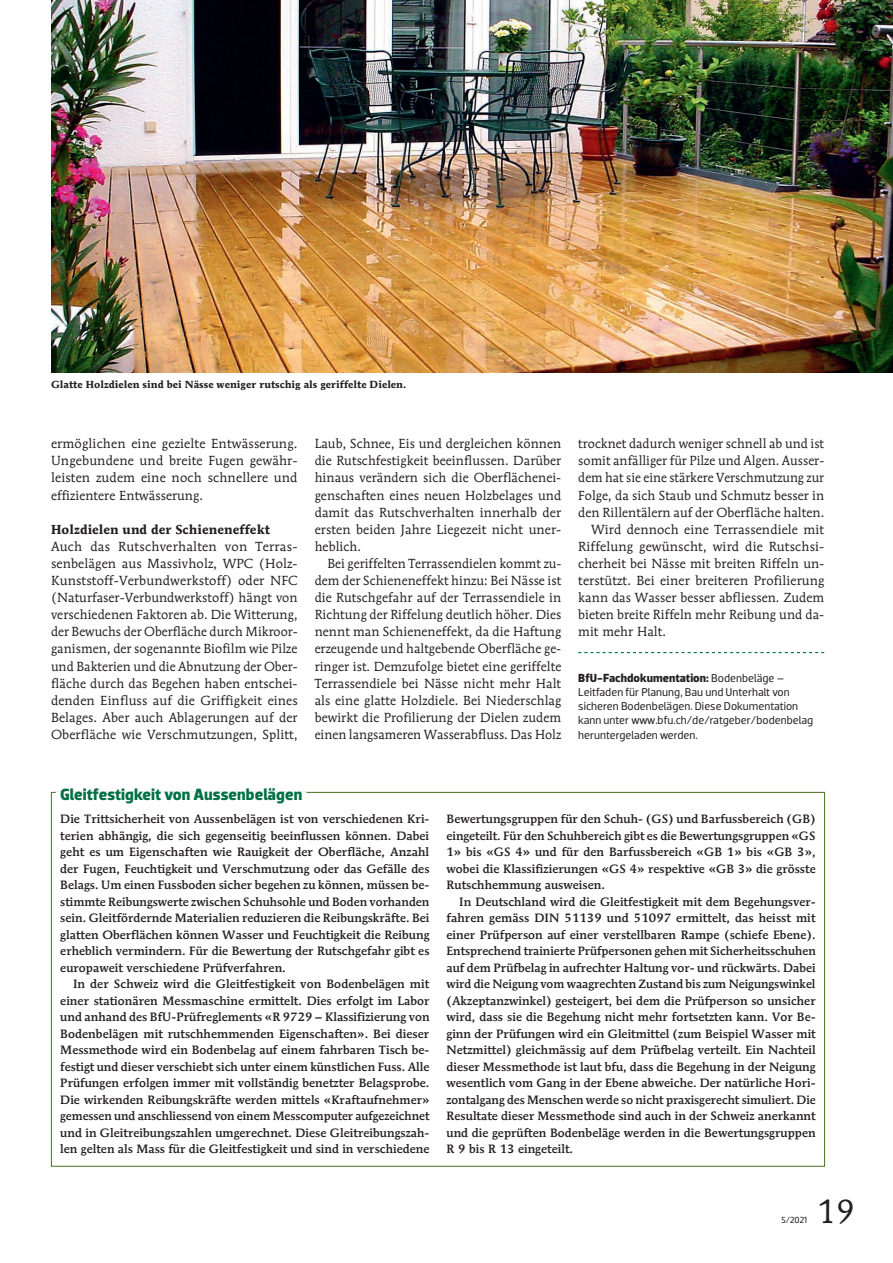
<style>
.page{position:relative;width:893px;height:1263px;background:#fff}
.page>*{position:absolute;margin:0;border:0;box-sizing:border-box;transform-origin:0 0}
.t1{font:33px "Mendoza Roman";color:#231f20}
.t2{font:700 16.5px "Dobra";color:#006f47}
.t3{font:13.05px/17.1px "Mendoza Roman";letter-spacing:.005em;color:#231f20;text-align:justify}
.t4{font:700 12.9px "Mendoza Roman";letter-spacing:.005em;color:#231f20}
.t5{font:500 12px/16.5px "Mendoza Roman";letter-spacing:.005em;color:#231f20;text-align:justify}
.t6{font:700 12px "Dobra";color:#231f20}
.t7{font:11.55px/14.2px "Dobra";color:#231f20}
.t8{font:700 10.2px "Mendoza Roman";letter-spacing:.005em;color:#231f20}
.t9{font:9px "Dobra";color:#231f20}
.s1{font-weight:400;font-size:11.55px}
</style>
<div class="page">
<img style="left:51px;top:0;width:842px;height:372px">
<svg style="left:578px;top:652px;width:246px;height:1px"></svg>
<p class="t8" style="left:51px;top:378px;width:357px">Glatte Holzdielen sind bei Nässe weniger rutschig als geriffelte Dielen.</p>
<p class="t3" style="left:51px;top:435px;width:248px">ermöglichen eine gezielte Entwässerung.<br>Ungebundene und breite Fugen gewähr&shy;leisten zudem eine noch schnellere und effizientere Entwässerung.</p>
<p class="t4" style="left:51px;top:521px;width:220px">Holzdielen und der Schieneneffekt</p>
<p class="t3" style="left:51px;top:538px;width:248px">Auch das Rutschverhalten von Terras&shy;senbelägen aus Massivholz, WPC (Holz-Kunststoff-Verbundwerkstoff) oder NFC (Naturfaser-Verbundwerkstoff) hängt von verschiedenen Faktoren ab. Die Witterung, der Bewuchs der Oberfläche durch Mikroor&shy;ganismen, der sogenannte Biofilm wie Pilze und Bakterien und die Abnutzung der Ober&shy;fläche durch das Begehen haben entschei&shy;denden Einfluss auf die Griffigkeit eines Belages. Aber auch Ablagerungen auf der Oberfläche wie Verschmutzungen, Splitt,</p>
<p class="t3" style="left:315px;top:435px;width:248px">Laub, Schnee, Eis und dergleichen können die Rutschfestigkeit beeinflussen. Darüber hinaus verändern sich die Oberflächenei&shy;genschaften eines neuen Holzbelages und damit das Rutschverhalten innerhalb der ersten beiden Jahre Liegezeit nicht uner&shy;heblich.</p>
<p class="t3" style="left:315px;top:555px;width:248px;text-indent:13px">Bei geriffelten Terrassendielen kommt zu&shy;dem der Schieneneffekt hinzu: Bei Nässe ist die Rutschgefahr auf der Terrassendiele in Richtung der Riffelung deutlich höher. Dies nennt man Schieneneffekt, da die Haftung erzeugende und haltgebende Oberfläche ge&shy;ringer ist. Demzufolge bietet eine geriffelte Terrassendiele bei Nässe nicht mehr Halt als eine glatte Holzdiele. Bei Niederschlag bewirkt die Profilierung der Dielen zudem einen langsameren Wasserabfluss. Das Holz</p>
<p class="t3" style="left:578px;top:435px;width:247px">trocknet dadurch weniger schnell ab und ist</p>
<p class="t3" style="left:578px;top:452px;width:247px">somit anfälliger für Pilze und Algen. Ausser-</p>
<p class="t3" style="left:578px;top:469px;width:247px">dem hat sie eine stärkere Verschmutzung zur</p>
<p class="t3" style="left:578px;top:486px;width:248px">Folge, da sich Staub und Schmutz besser in</p>
<p class="t3" style="left:578px;top:503px;width:247px">den Rillentälern auf der Oberfläche halten.</p>
<p class="t3" style="left:591px;top:521px;width:235px">Wird dennoch eine Terrassendiele mit</p>
<p class="t3" style="left:578px;top:538px;width:247px">Riffelung gewünscht, wird die Rutschsi-</p>
<p class="t3" style="left:578px;top:555px;width:247px">cherheit bei Nässe mit breiten Riffeln un-</p>
<p class="t3" style="left:578px;top:572px;width:248px">terstützt. Bei einer breiteren Profilierung</p>
<p class="t3" style="left:578px;top:589px;width:247px">kann das Wasser besser abfliessen. Zudem</p>
<p class="t3" style="left:578px;top:606px;width:247px">bieten breite Riffeln mehr Reibung und da-</p>
<p class="t3" style="left:578px;top:623px;width:89px">mit mehr Halt.</p>
<p class="t6" style="left:578px;top:670px;width:208px">BfU-Fachdokumentation: <span class="s1">Bodenbeläge –</span></p>
<p class="t7" style="left:578px;top:685px;width:236px">Leitfaden für Planung, Bau und Unterhalt von sicheren Bodenbelägen. Diese Dokumentation kann unter www.bfu.ch/de/ratgeber/bodenbelag heruntergeladen werden.</p>
<h2 class="t2" style="left:60px;top:785px;width:244px">Gleitfestigkeit von Aussenbelägen</h2>
<p class="t5" style="left:60px;top:810px;width:371px">Die Trittsicherheit von Aussenbelägen ist von verschiedenen Kri&shy;terien abhängig, die sich gegenseitig beeinflussen können. Dabei geht es um Eigenschaften wie Rauigkeit der Oberfläche, Anzahl der Fugen, Feuchtigkeit und Verschmutzung oder das Gefälle des Belags. Um einen Fussboden sicher begehen zu können, müssen be&shy;stimmte Reibungswerte zwischen Schuhsohle und Boden vorhanden sein. Gleitfördernde Materialien reduzieren die Reibungskräfte. Bei glatten Oberflächen können Wasser und Feuchtigkeit die Reibung erheblich vermindern. Für die Bewertung der Rutschgefahr gibt es europaweit verschiedene Prüfverfahren.</p>
<p class="t5" style="left:60px;top:975px;width:371px;text-indent:13px">In der Schweiz wird die Gleitfestigkeit von Bodenbelägen mit einer stationären Messmaschine ermittelt. Dies erfolgt im Labor und anhand des BfU-Prüfreglements «R 9729 – Klassifizierung von Bodenbelägen mit rutschhemmenden Eigenschaften». Bei dieser Messmethode wird ein Bodenbelag auf einem fahrbaren Tisch be&shy;festigt und dieser verschiebt sich unter einem künstlichen Fuss. Alle Prüfungen erfolgen immer mit vollständig benetzter Belagsprobe.<br>Die wirkenden Reibungskräfte werden mittels «Kraftaufnehmer» gemessen und anschliessend von einem Messcomputer aufgezeichnet und in Gleitreibungszahlen umgerechnet. Diese Gleitreibungszah&shy;len gelten als Mass für die Gleitfestigkeit und sind in verschiedene</p>
<p class="t5" style="left:446px;top:810px;width:371px">Bewertungsgruppen für den Schuh- (GS) und Barfussbereich (GB) eingeteilt. Für den Schuhbereich gibt es die Bewertungsgruppen «GS 1» bis «GS 4» und für den Barfussbereich «GB 1» bis «GB 3», wobei die Klassifizierungen «GS 4» respektive «GB 3» die grösste Rutschhemmung ausweisen.</p>
<p class="t5" style="left:446px;top:893px;width:371px;text-indent:13px">In Deutschland wird die Gleitfestigkeit mit dem Begehungsver&shy;fahren gemäss DIN 51139 und 51097 ermittelt, das heisst mit einer Prüfperson auf einer verstellbaren Rampe (schiefe Ebene).<br>Entsprechend trainierte Prüfpersonen gehen mit Sicherheitsschuhen auf dem Prüfbelag in aufrechter Haltung vor- und rückwärts. Dabei wird die Neigung vom waagrechten Zustand bis zum Neigungswinkel (Akzeptanzwinkel) gesteigert, bei dem die Prüfperson so unsicher wird, dass sie die Begehung nicht mehr fortsetzten kann. Vor Be&shy;ginn der Prüfungen wird ein Gleitmittel (zum Beispiel Wasser mit Netzmittel) gleichmässig auf dem Prüfbelag verteilt. Ein Nachteil dieser Messmethode ist laut bfu, dass die Begehung in der Neigung wesentlich vom Gang in der Ebene abweiche. Der natürliche Hori&shy;zontalgang des Menschen werde so nicht praxisgerecht simuliert. Die Resultate dieser Messmethode sind auch in der Schweiz anerkannt und die geprüften Bodenbeläge werden in die Bewertungsgruppen R 9 bis R 13 eingeteilt.</p>
<p class="t9" style="left:781px;top:1214px;width:27px">5/2021</p>
<h1 class="t1" style="left:817px;top:1191px;width:39px">19</h1>
</div>
